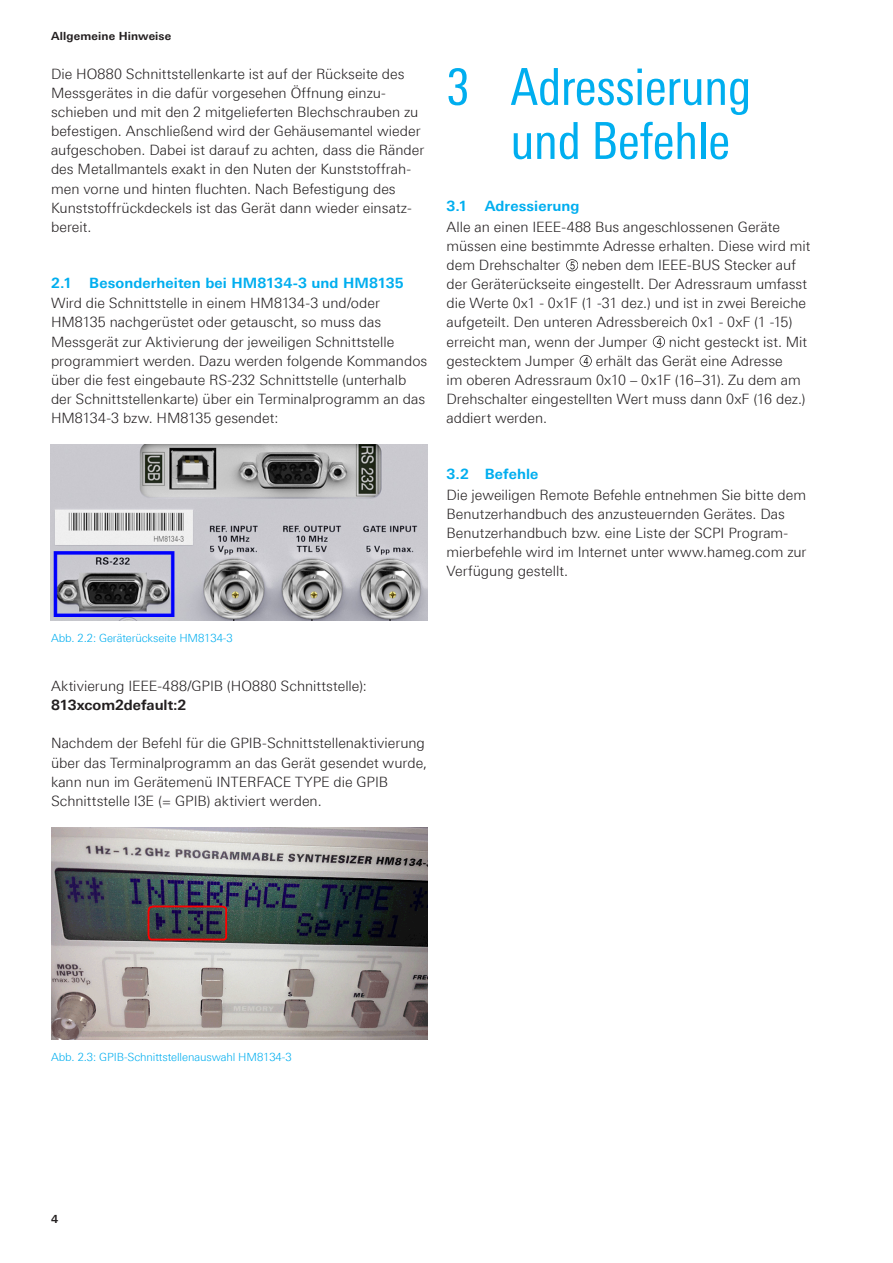
<style>
.page{position:relative;width:893px;height:1263px;background:#fff}
.page>*{position:absolute;margin:0;border:0;box-sizing:border-box;transform-origin:0 0}
.t1{font:51px/54px "Linotype Univers 420 Cn";letter-spacing:-.01em;color:#00aeef}
.t2{font:300 14.25px/19.2px "Linotype Univers 330";color:#231f20}
.t3{font:700 14.25px "Linotype Univers 630";letter-spacing:.005em;color:#00aeef}
.t4{font:700 14.25px "Linotype Univers 630";color:#231f20}
.t5{font:300 11.25px "Linotype Univers 330";letter-spacing:-.01em;color:#00aeef}
.t6{font:700 11.25px "Linotype Univers 630";letter-spacing:.015em;color:#231f20}
</style>
<div class="page">
<img style="left:51px;top:444px;width:376px;height:177px">
<img style="left:51px;top:827px;width:376px;height:213px">
<svg style="left:566px;top:259px;width:12px;height:12px"></svg>
<svg style="left:653px;top:336px;width:12px;height:12px"></svg>
<svg style="left:580px;top:355px;width:12px;height:12px"></svg>
<p class="t6" style="left:51px;top:29px;width:122px">Allgemeine Hinweise</p>
<p class="t2" style="left:51px;top:64px;width:375px">Die HO880 Schnittstellenkarte ist auf der Rückseite des Messgerätes in die dafür vorgesehen Öffnung einzu&shy;schieben und mit den 2 mitgelieferten Blechschrauben zu befestigen. Anschließend wird der Gehäusemantel wieder aufgeschoben. Dabei ist darauf zu achten, dass die Ränder des Metallmantels exakt in den Nuten der Kunststoffrah&shy;men vorne und hinten fluchten. Nach Befestigung des Kunststoffrückdeckels ist das Gerät dann wieder einsatz&shy;bereit.</p>
<p class="t3" style="left:51px;top:274px;width:354px">2.1 Besonderheiten bei HM8134-3 und HM8135</p>
<p class="t2" style="left:51px;top:294px;width:378px">Wird die Schnittstelle in einem HM8134-3 und/oder HM8135 nachgerüstet oder getauscht, so muss das Messgerät zur Aktivierung der jeweiligen Schnittstelle programmiert werden. Dazu werden folgende Kommandos über die fest eingebaute RS-232 Schnittstelle (unterhalb der Schnittstellenkarte) über ein Terminalprogramm an das HM8134-3 bzw. HM8135 gesendet:</p>
<h1 class="t1" style="left:510px;top:59px;width:243px;text-indent:-64px">3 Adressierung und Befehle</h1>
<p class="t3" style="left:446px;top:197px;width:135px">3.1 Adressierung</p>
<p class="t2" style="left:446px;top:217px;width:366px">Alle an einen IEEE-488 Bus angeschlossenen Geräte müssen eine bestimmte Adresse erhalten. Diese wird mit dem Drehschalter</p>
<p class="t2" style="left:446px;top:255px;width:362px;text-indent:135px">neben dem IEEE-Bus Stecker auf der Geräterückseite eingestellt. Der Adressraum umfasst die Werte 0x1 - 0x1F (1 -31 dez.) und ist in zwei Bereiche aufgeteilt. Den unteren Adressbereich 0x1 - 0xF (1 -15) erreicht man, wenn der Jumper</p>
<p class="t2" style="left:669px;top:332px;width:140px">nicht gesteckt ist. Mit</p>
<p class="t2" style="left:446px;top:351px;width:361px;text-indent:149px">erhält das Gerät eine Adresse<br>im oberen Adressraum 0x10 – 0x1F (16–31). Zu dem am Drehschalter eingestellten Wert muss dann 0xF (16 dez.) addiert werden.</p>
<p class="t2" style="left:446px;top:351px;width:129px">gestecktem Jumper</p>
<p class="t3" style="left:446px;top:465px;width:94px">3.2 Befehle</p>
<p class="t2" style="left:446px;top:485px;width:362px">Die jeweiligen Remote Befehle entnehmen Sie bitte dem Benutzerhandbuch des anzusteuernden Gerätes. Das Benutzerhandbuch bzw. eine Liste der SCPI Program&shy;mierbefehle wird im Internet unter www.hameg.com zur Verfügung gestellt.</p>
<p class="t5" style="left:51px;top:631px;width:183px">Abb. 2.2: Geräterückseite HM8134-3</p>
<p class="t2" style="left:51px;top:676px;width:317px">Aktivierung IEEE-488/GPIB (HO880 Schnittstelle):</p>
<p class="t4" style="left:51px;top:697px;width:137px">813xcom2default:2</p>
<p class="t2" style="left:51px;top:734px;width:378px">Nachdem der Befehl für die GPIB-Schnittstellenaktivierung über das Terminalprogramm an das Gerät gesendet wurde, kann nun im Gerätemenü INTERFACE TYPE die GPIB Schnittstelle I3E (= GPIB) aktiviert werden.</p>
<p class="t5" style="left:51px;top:1050px;width:242px">Abb. 2.3: GPIB-Schnittstellenauswahl HM8134-3</p>
<p class="t6" style="left:51px;top:1212px;width:9px">4</p>
</div>
